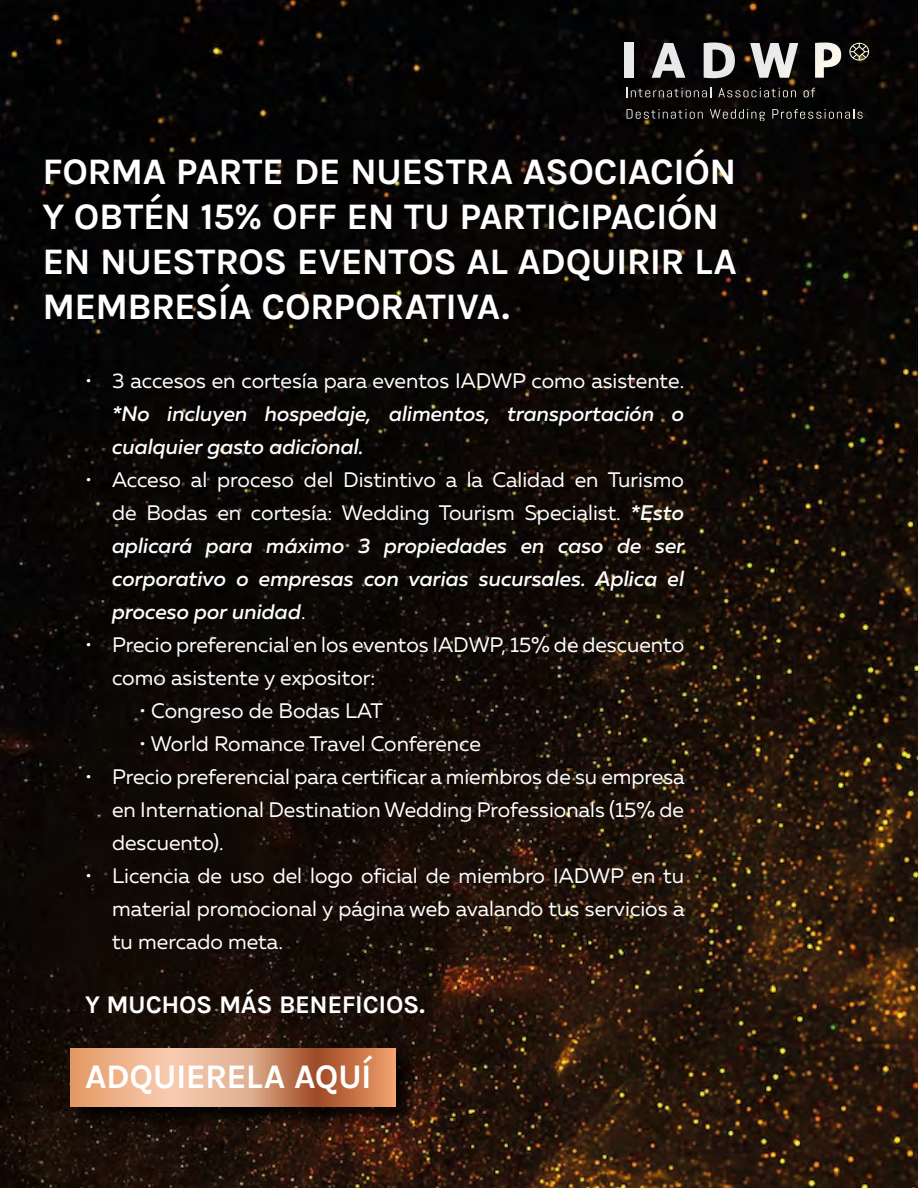
<style>
.page{position:relative;width:918px;height:1188px;background:#fff}
.page>*{position:absolute;margin:0;border:0;box-sizing:border-box;transform-origin:0 0}
.t1{font:37.5px/45px "Karla";letter-spacing:-.015em;color:#fff}
.t2{font:34.5px "Karla";letter-spacing:-.02em;color:#fff}
.t3{font:25.5px "Karla";letter-spacing:-.015em;color:#fff}
.t4{font:21px/33px "Muller";color:#fff;text-align:justify}
.t5{font:italic 500 21px/33px "Muller";color:#fff}
.s1{font-weight:400;font-style:normal}
</style>
<div class="page">
<img style="left:0;top:0;width:918px;height:1188px">
<div style="left:72px;top:1050px;width:342px;height:75px;background:#000;opacity:.75"></div>
<svg style="left:70px;top:1049px;width:325px;height:58px;background:#da9a75"></svg>
<div style="left:625px;top:43px;width:8px;height:35px;background:#e7e9eb"></div>
<svg style="left:704px;top:43px;width:31px;height:35px"></svg>
<svg style="left:750px;top:43px;width:48px;height:35px;background:#8d8c8b"></svg>
<svg style="left:815px;top:43px;width:26px;height:35px"></svg>
<svg style="left:652px;top:43px;width:33px;height:35px"></svg>
<svg style="left:627px;top:88px;width:84px;height:9px"></svg>
<svg style="left:718px;top:88px;width:78px;height:9px"></svg>
<svg style="left:804px;top:88px;width:11px;height:9px"></svg>
<svg style="left:627px;top:109px;width:76px;height:10px"></svg>
<svg style="left:710px;top:109px;width:55px;height:12px"></svg>
<svg style="left:772px;top:109px;width:91px;height:10px"></svg>
<svg style="left:849px;top:43px;width:20px;height:18px"></svg>
<h1 class="t1" style="left:43px;top:148px;width:696px">FORMA PARTE DE NUESTRA ASOCIACIÓN<br>Y OBTÉN 15% OFF EN TU PARTICIPACIÓN<br>EN NUESTROS EVENTOS AL ADQUIRIR LA<br>MEMBRESÍA CORPORATIVA.</h1>
<p class="t4" style="left:85px;top:364px;width:601px">• 3 accesos en cortesía para eventos IADWP como asistente.</p>
<p class="t5" style="left:112px;top:397px;width:574px">*No incluyen hospedaje, alimentos, transportación o cualquier gasto adicional.</p>
<p class="t5" style="left:112px;top:463px;width:574px;text-align:justify;text-indent:-27px"><span class="s1">• Acceso al proceso del Distintivo a la Calidad en Turismo de Bodas en cortesía: Wedding Tourism Specialist.</span> *Esto aplicará para máximo 3 propiedades en caso de ser corporativo o empresas con varias sucursales. Aplica el proceso por unidad<span class="s1">.</span></p>
<p class="t4" style="left:112px;top:628px;width:574px;text-indent:-27px">• Precio preferencial en los eventos IADWP, 15% de descuento como asistente y expositor:</p>
<p class="t4" style="left:139px;top:694px;width:246px">• Congreso de Bodas LAT</p>
<p class="t4" style="left:139px;top:727px;width:343px">• World Romance Travel Conference</p>
<p class="t4" style="left:112px;top:760px;width:574px;text-indent:-27px">• Precio preferencial para certificar a miembros de su empresa en International Destination Wedding Professionals (15% de descuento).</p>
<p class="t4" style="left:112px;top:859px;width:574px;text-indent:-27px">• Licencia de uso del logo oficial de miembro IADWP en tu material promocional y página web avalando tus servicios a tu mercado meta.</p>
<p class="t3" style="left:85px;top:988px;width:341px">Y MUCHOS MÁS BENEFICIOS.</p>
<h2 class="t2" style="left:85px;top:1055px;width:288px">ADQUIERELA AQUÍ</h2>
</div>
